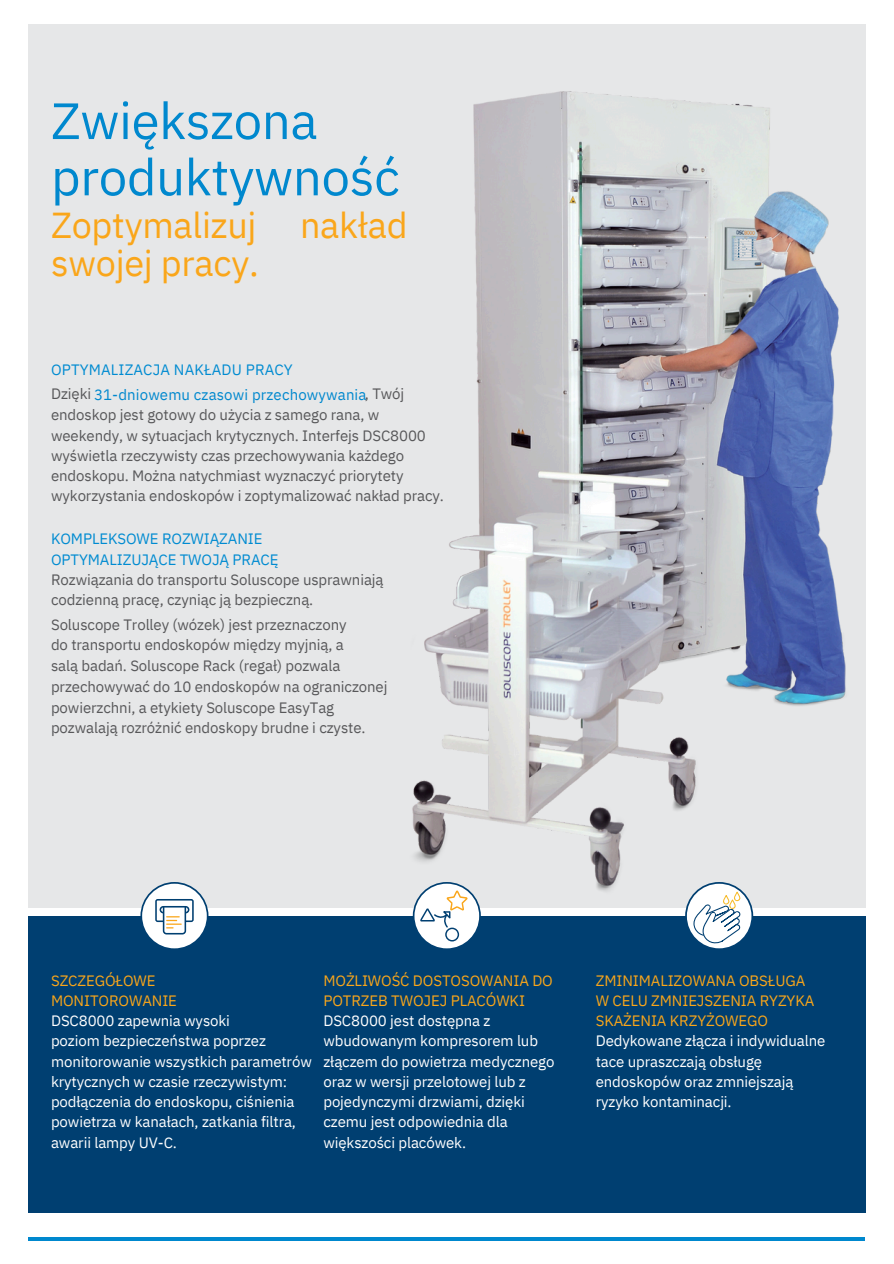
<style>
.page{position:relative;width:894px;height:1264px;background:#fff}
.page>*{position:absolute;margin:0;border:0;box-sizing:border-box;transform-origin:0 0}
.t1{font:51px/56.2px "IBM Plex Sans";letter-spacing:-.005em;color:#0088ce}
.t2{font:36px/38.2px "IBM Plex Sans";letter-spacing:-.005em;color:#faa61a}
.t3{font:15px/20.2px "IBM Plex Sans";letter-spacing:-.005em;color:#fff}
.t4{font:15px/20.2px "IBM Plex Sans";letter-spacing:-.005em;color:#58585a}
.t5{font:15px "IBM Plex Sans";letter-spacing:.01em;color:#0088ce}
.t6{font:15px "IBM Plex Sans";letter-spacing:.01em;color:#008bd1}
.s1{color:#58585a}
.s2{color:#008bd1}
.s3{color:#faa61a}
</style>
<div class="page">
<div style="left:28px;top:25px;width:836px;height:882px;background:#e6e7e8"></div>
<div style="left:28px;top:916px;width:836px;height:296px;background:#003f71"></div>
<hr style="left:28px;top:1237px;width:836px;height:3px;background:#0088ce">
<img style="left:412px;top:57px;width:454px;height:838px">
<svg style="left:140px;top:882px;width:68px;height:67px"></svg>
<svg style="left:412px;top:882px;width:68px;height:67px"></svg>
<svg style="left:685px;top:882px;width:68px;height:67px"></svg>
<h2 class="t1" style="left:51px;top:92px;width:350px">Zwiększona produktywność</h2>
<h2 class="t2" style="left:51px;top:205px;width:358px">Zoptymalizuj nakład swojej pracy.</h2>
<p class="t6" style="left:51px;top:359px;width:243px">OPTYMALIZACJA NAKŁADU PRACY</p>
<p class="t5" style="left:51px;top:385px;width:354px"><span class="s1">Dzięki</span> 31-dniowemu czasowi przechowywania<span class="s1">, Twój</span></p>
<p class="t4" style="left:51px;top:404px;width:394px">endoskop jest gotowy do użycia z samego rana, w weekendy, w sytuacjach krytycznych. Interfejs DSC8000 wyświetla rzeczywisty czas przechowywania każdego endoskopu. Można natychmiast wyznaczyć priorytety wykorzystania endoskopów i zoptymalizować nakład pracy.</p>
<p class="t4" style="left:51px;top:528px;width:334px"><span class="s2">KOMPLEKSOWE ROZWIĄZANIE OPTYMALIZUJĄCE TWOJĄ PRACĘ<br></span>Rozwiązania do transportu Soluscope usprawniają codzienną pracę, czyniąc ją bezpieczną.</p>
<p class="t4" style="left:51px;top:614px;width:297px">Soluscope Trolley (wózek) jest przeznaczony</p>
<p class="t4" style="left:51px;top:634px;width:294px">do transportu endoskopów między myjnią, a</p>
<p class="t4" style="left:51px;top:655px;width:291px">salą badań. Soluscope Rack (regał) pozwala</p>
<p class="t4" style="left:51px;top:676px;width:338px">przechowywać do 10 endoskopów na ograniczonej</p>
<p class="t4" style="left:51px;top:697px;width:284px">powierzchni, a etykiety Soluscope EasyTag</p>
<p class="t4" style="left:51px;top:717px;width:316px">pozwalają rozróżnić endoskopy brudne i czyste.</p>
<p class="t3" style="left:51px;top:969px;width:262px"><span class="s3">SZCZEGÓŁOWE<br>MONITOROWANIE<br></span>DSC8000 zapewnia wysoki<br>poziom bezpieczeństwa poprzez monitorowanie wszystkich parametrów krytycznych w czasie rzeczywistym: podłączenia do endoskopu, ciśnienia powietrza w kanałach, zatkania filtra, awarii lampy UV-C.</p>
<p class="t3" style="left:323px;top:969px;width:232px"><span class="s3">MOŻLIWOŚĆ DOSTOSOWANIA DO<br>POTRZEB TWOJEJ PLACÓWKI<br></span>DSC8000 jest dostępna z wbudowanym kompresorem lub złączem do powietrza medycznego oraz w wersji przelotowej lub z pojedynczymi drzwiami, dzięki czemu jest odpowiednia dla większości placówek.</p>
<p class="t3" style="left:595px;top:969px;width:231px"><span class="s3">ZMINIMALIZOWANA OBSŁUGA<br>W CELU ZMNIEJSZENIA RYZYKA<br>SKAŻENIA KRZYŻOWEGO<br></span>Dedykowane złącza i indywidualne tace upraszczają obsługę endoskopów oraz zmniejszają ryzyko kontaminacji.</p>
</div>
